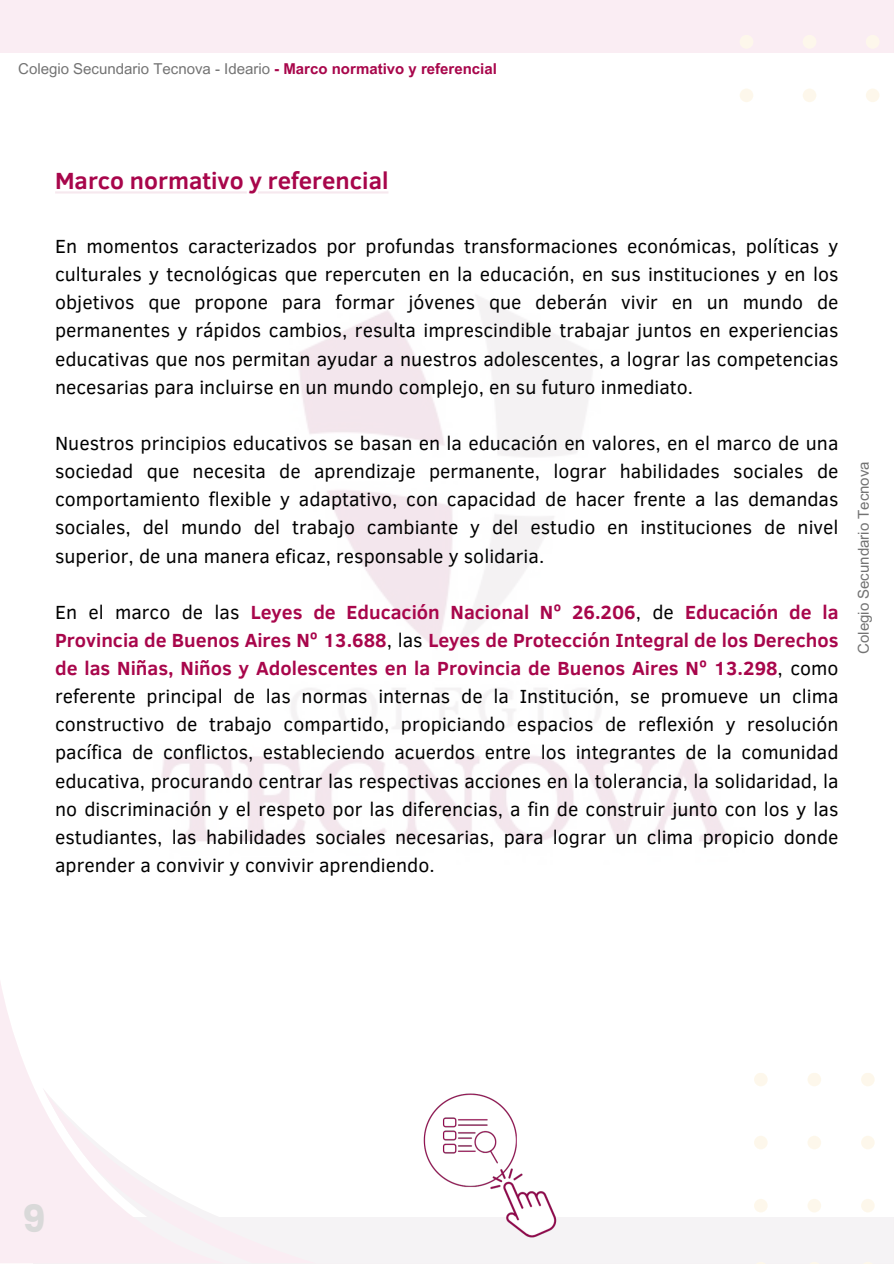
<style>
.page{position:relative;width:894px;height:1264px;background:#fff}
.page>*{position:absolute;margin:0;border:0;box-sizing:border-box;transform-origin:0 0}
.t1{font:700 37.5px "Poppins";color:#d9d9d9}
.t2{font:700 24px "Clear Sans";color:#a8064b}
.t3{font:19.5px/28.2px "Clear Sans";color:#000;text-align:justify}
.t4{font:15px "Arial MT Pro";color:#737373}
.s1{font-weight:700;color:#a8064b}
</style>
<div class="page">
<img style="left:416px;top:1093px;width:147px;height:151px">
<p class="t4" style="left:18px;top:63px;width:480px">Colegio Secundario Tecnova - Ideario <span class="s1">- Marco normativo y referencial</span></p>
<h1 class="t2" style="left:55px;top:163px;width:335px">Marco normativo y referencial</h1>
<h2 class="t3" style="left:55px;top:231px;width:784px">En momentos caracterizados por profundas transformaciones económicas, políticas y culturales y tecnológicas que repercuten en la educación, en sus instituciones y en los objetivos que propone para formar jóvenes que deberán vivir en un mundo de permanentes y rápidos cambios, resulta imprescindible trabajar juntos en experiencias educativas que nos permitan ayudar a nuestros adolescentes, a lograr las competencias necesarias para incluirse en un mundo complejo, en su futuro inmediato.</h2>
<h2 class="t3" style="left:55px;top:428px;width:784px">Nuestros principios educativos se basan en la educación en valores, en el marco de una sociedad que necesita de aprendizaje permanente, lograr habilidades sociales de comportamiento flexible y adaptativo, con capacidad de hacer frente a las demandas sociales, del mundo del trabajo cambiante y del estudio en instituciones de nivel superior, de una manera eficaz, responsable y solidaria.</h2>
<h2 class="t3" style="left:55px;top:597px;width:784px">En el marco de las <span class="s1">Leyes de Educación Nacional Nº 26.206</span>, de <span class="s1">Educación de la Provincia de Buenos Aires Nº 13.688</span>, las <span class="s1">Leyes de Protección Integral de los Derechos de las Niñas, Niños y Adolescentes en la Provincia de Buenos Aires Nº 13.298</span>, como referente principal de las normas internas de la Institución, se promueve un clima constructivo de trabajo compartido, propiciando espacios de reflexión y resolución pacífica de conflictos, estableciendo acuerdos entre los integrantes de la comunidad educativa, procurando centrar las respectivas acciones en la tolerancia, la solidaridad, la no discriminación y el respeto por las diferencias, a fin de construir junto con los y las estudiantes, las habilidades sociales necesarias, para lograr un clima propicio donde aprender a convivir y convivir aprendiendo.</h2>
<p class="t4" style="left:857px;top:654px;width:194px;rotate:-90deg">Colegio Secundario Tecnova</p>
<p class="t1" style="left:22px;top:1192px;width:25px">9</p>
</div>
